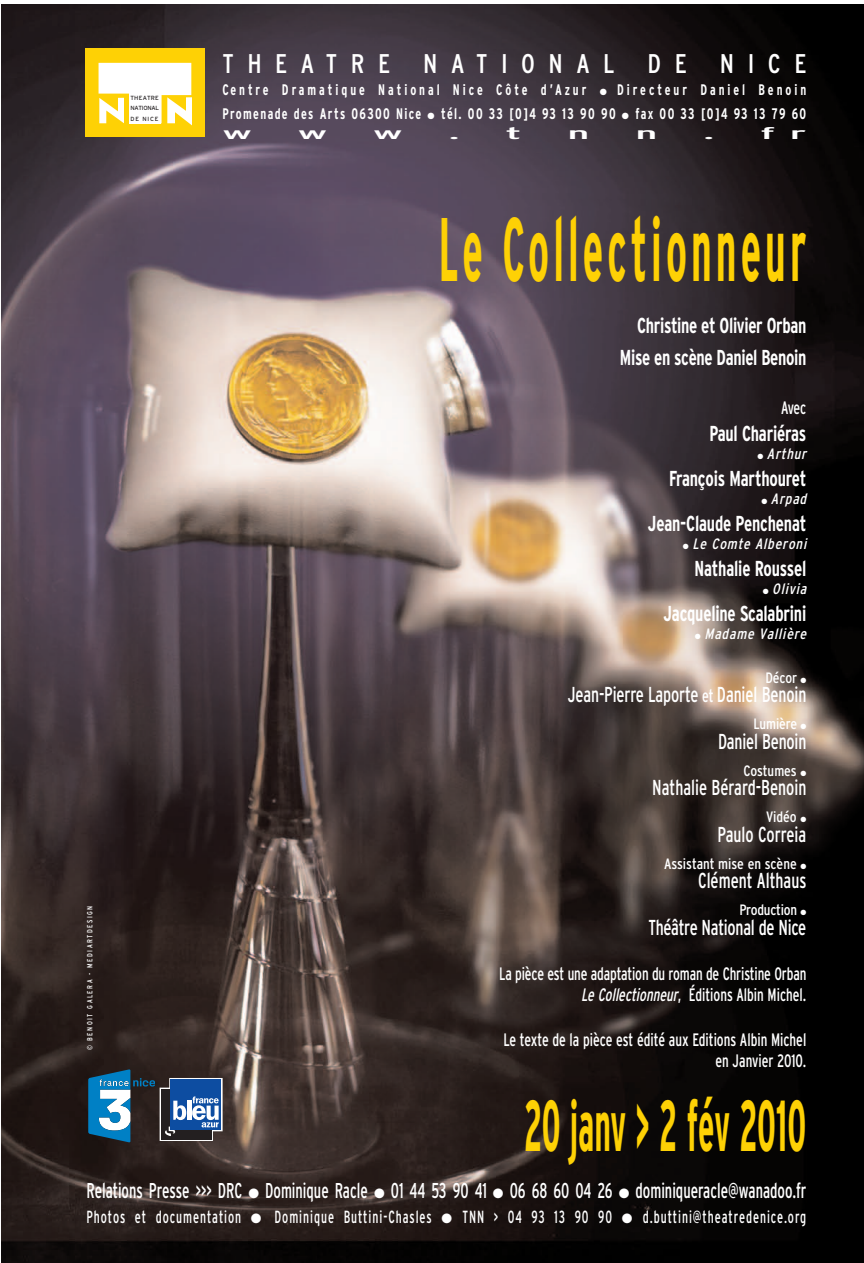
<style>
.page{position:relative;width:864px;height:1263px;background:#fff}
.page>*{position:absolute;margin:0;border:0;box-sizing:border-box;transform-origin:0 0}
.t1{font:700 condensed 90px "Interstate";letter-spacing:.09em;color:#fed105;scale:.5 1}
.t2{font:700 condensed 72px "Interstate";color:#fed105;scale:.5 1}
.t3{font:condensed 27px "Interstate";letter-spacing:.5em;color:#fff}
.t4{font:700 condensed 21.6px/31.5px "Interstate";letter-spacing:-.01em;color:#fff;text-align:right;scale:.83 1}
.t5{font:condensed 21.6px "Interstate";letter-spacing:-.01em;color:#fff;scale:.83 1}
.t6{font:condensed 21.45px "Interstate";color:#fff;scale:.77 1}
.t7{font:condensed 18px/21px "Interstate";color:#fff;text-align:right;scale:.83 1}
.t8{font:condensed 17.55px "Interstate";letter-spacing:.07em;color:#fff;scale:.77 1}
.t9{font:condensed 16.5px "Interstate";color:#fff;scale:3 1}
.t10{font:700 condensed 15.3px "Interstate";letter-spacing:.22em;color:#fff;scale:.83 1}
.t11{font:700 condensed 15.3px "Interstate";letter-spacing:.105em;color:#fff;scale:.83 1}
.t12{font:700 condensed 15.3px "Interstate";letter-spacing:.1em;color:#fff;scale:.83 1}
.t13{font:condensed 15px "Interstate";letter-spacing:-.005em;color:#fff}
.t14{font:italic condensed 15px "Interstate";color:#fff}
.t15{font:condensed 7.5px "Interstate";letter-spacing:.2em;color:#fff}
.t16{font:6px/10.5px "Interstate";letter-spacing:.03em;color:#231f20;text-align:justify}
.s1{font-size:18px}
.s2{font-style:italic}
</style>
<div class="page">
<img style="left:1px;top:4px;width:863px;height:1259px">
<div style="left:85px;top:49px;width:119px;height:88px;background:#fed105"></div>
<svg style="left:99px;top:63px;width:93px;height:62px"></svg>
<svg style="left:88px;top:1069px;width:135px;height:73px;background:#446481"></svg>
<svg style="left:600px;top:89px;width:6px;height:6px"></svg>
<svg style="left:428px;top:113px;width:6px;height:6px"></svg>
<svg style="left:622px;top:113px;width:7px;height:6px"></svg>
<svg style="left:249px;top:1188px;width:10px;height:10px"></svg>
<svg style="left:375px;top:1188px;width:9px;height:10px"></svg>
<svg style="left:493px;top:1188px;width:10px;height:10px"></svg>
<svg style="left:619px;top:1188px;width:10px;height:10px"></svg>
<svg style="left:251px;top:1214px;width:10px;height:9px"></svg>
<svg style="left:442px;top:1214px;width:10px;height:9px"></svg>
<svg style="left:622px;top:1214px;width:10px;height:9px"></svg>
<svg style="left:758px;top:454px;width:5px;height:5px"></svg>
<svg style="left:762px;top:499px;width:5px;height:5px"></svg>
<svg style="left:683px;top:544px;width:6px;height:5px"></svg>
<svg style="left:763px;top:589px;width:5px;height:5px"></svg>
<svg style="left:695px;top:634px;width:5px;height:5px"></svg>
<svg style="left:801px;top:677px;width:5px;height:6px"></svg>
<svg style="left:801px;top:724px;width:5px;height:5px"></svg>
<svg style="left:801px;top:770px;width:5px;height:6px"></svg>
<svg style="left:801px;top:817px;width:5px;height:5px"></svg>
<svg style="left:801px;top:863px;width:5px;height:6px"></svg>
<svg style="left:801px;top:910px;width:5px;height:5px"></svg>
<p class="t16" style="left:130px;top:93px;width:30px">THEATRE NATIONAL DE NICE</p>
<p class="t15" style="left:87px;top:1050px;width:146px;rotate:-90deg">© BENOIT GALERA - MEDIARTDESIGN</p>
<h3 class="t3" style="left:223px;top:53px;width:585px">THEATRE NATIONAL DE NICE</h3>
<p class="t10" style="left:223px;top:84px;width:440px">Centre Dramatique National Nice Côte d’Azur</p>
<p class="t10" style="left:617px;top:84px;width:229px">Directeur Daniel Benoin</p>
<p class="t11" style="left:223px;top:108px;width:241px">Promenade des Arts 06300 Nice</p>
<p class="t11" style="left:441px;top:108px;width:212px">tél. 00 33 [0]4 93 13 90 90</p>
<p class="t12" style="left:636px;top:108px;width:207px">fax 00 33 [0]4 93 13 79 60</p>
<p class="t9" style="left:223px;top:127px;width:11px">w</p>
<p class="t9" style="left:298px;top:127px;width:11px">w</p>
<p class="t9" style="left:373px;top:127px;width:11px">w</p>
<p class="t9" style="left:449px;top:127px;width:5px">.</p>
<p class="t9" style="left:506px;top:127px;width:7px">t</p>
<p class="t9" style="left:568px;top:127px;width:9px">n</p>
<p class="t9" style="left:635px;top:127px;width:9px">n</p>
<p class="t9" style="left:703px;top:127px;width:5px">.</p>
<p class="t9" style="left:761px;top:127px;width:17px">f r</p>
<h1 class="t1" style="left:439px;top:215px;width:736px">Le Collectionneur</h1>
<p class="t4" style="left:620px;top:312px;width:226px">Christine et Olivier Orban<br>Mise en scène Daniel Benoin</p>
<p class="t7" style="left:781px;top:399px;width:32px">Avec</p>
<p class="t4" style="left:709px;top:420px;width:118px">Paul Chariéras</p>
<p class="t14" style="left:767px;top:448px;width:44px">Arthur</p>
<p class="t4" style="left:669px;top:465px;width:167px">François Marthouret</p>
<p class="t14" style="left:771px;top:493px;width:40px">Arpad</p>
<p class="t4" style="left:648px;top:510px;width:192px">Jean-Claude Penchenat</p>
<p class="t14" style="left:693px;top:538px;width:118px">Le Comte Alberoni</p>
<p class="t4" style="left:695px;top:555px;width:136px">Nathalie Roussel</p>
<p class="t14" style="left:772px;top:583px;width:38px">Olivia</p>
<p class="t4" style="left:663px;top:600px;width:174px">Jacqueline Scalabrini</p>
<p class="t14" style="left:704px;top:628px;width:106px">Madame Vallière</p>
<p class="t13" style="left:765px;top:672px;width:33px">Décor</p>
<p class="t5" style="left:568px;top:687px;width:289px">Jean-Pierre Laporte <span class="s1">et</span> Daniel Benoin</p>
<p class="t13" style="left:754px;top:718px;width:45px">Lumière</p>
<p class="t5" style="left:718px;top:733px;width:108px">Daniel Benoin</p>
<p class="t13" style="left:743px;top:765px;width:55px">Costumes</p>
<p class="t5" style="left:652px;top:780px;width:187px">Nathalie Bérard-Benoin</p>
<p class="t13" style="left:766px;top:811px;width:32px">Vidéo</p>
<p class="t5" style="left:718px;top:826px;width:108px">Paulo Correia</p>
<p class="t13" style="left:664px;top:858px;width:134px">Assistant mise en scène</p>
<p class="t5" style="left:698px;top:873px;width:132px">Clément Althaus</p>
<p class="t13" style="left:739px;top:904px;width:59px">Production</p>
<p class="t5" style="left:649px;top:919px;width:192px">Théâtre National de Nice</p>
<p class="t7" style="left:499px;top:964px;width:372px">La pièce est une adaptation du roman de Christine Orban<br><span class="s2">Le Collectionneur</span>, Éditions Albin Michel.</p>
<p class="t7" style="left:503px;top:1030px;width:367px">Le texte de la pièce est édité aux Editions Albin Michel en Janvier 2010.</p>
<h2 class="t2" style="left:524px;top:1099px;width:566px">20 janv &gt; 2 fév 2010</h2>
<p class="t6" style="left:87px;top:1182px;width:936px">Relations Presse &gt;&gt;&gt; DRC Dominique Racle 01 44 53 90 41 06 68 60 04 26 dominiqueracle@wanadoo.fr</p>
<p class="t8" style="left:87px;top:1211px;width:202px">Photos et documentation</p>
<p class="t8" style="left:274px;top:1211px;width:206px">Dominique Buttini-Chasles</p>
<p class="t8" style="left:462px;top:1211px;width:196px">TNN &gt; 04 93 13 90 90</p>
<p class="t8" style="left:643px;top:1211px;width:214px">d.buttini@theatredenice.org</p>
</div>
